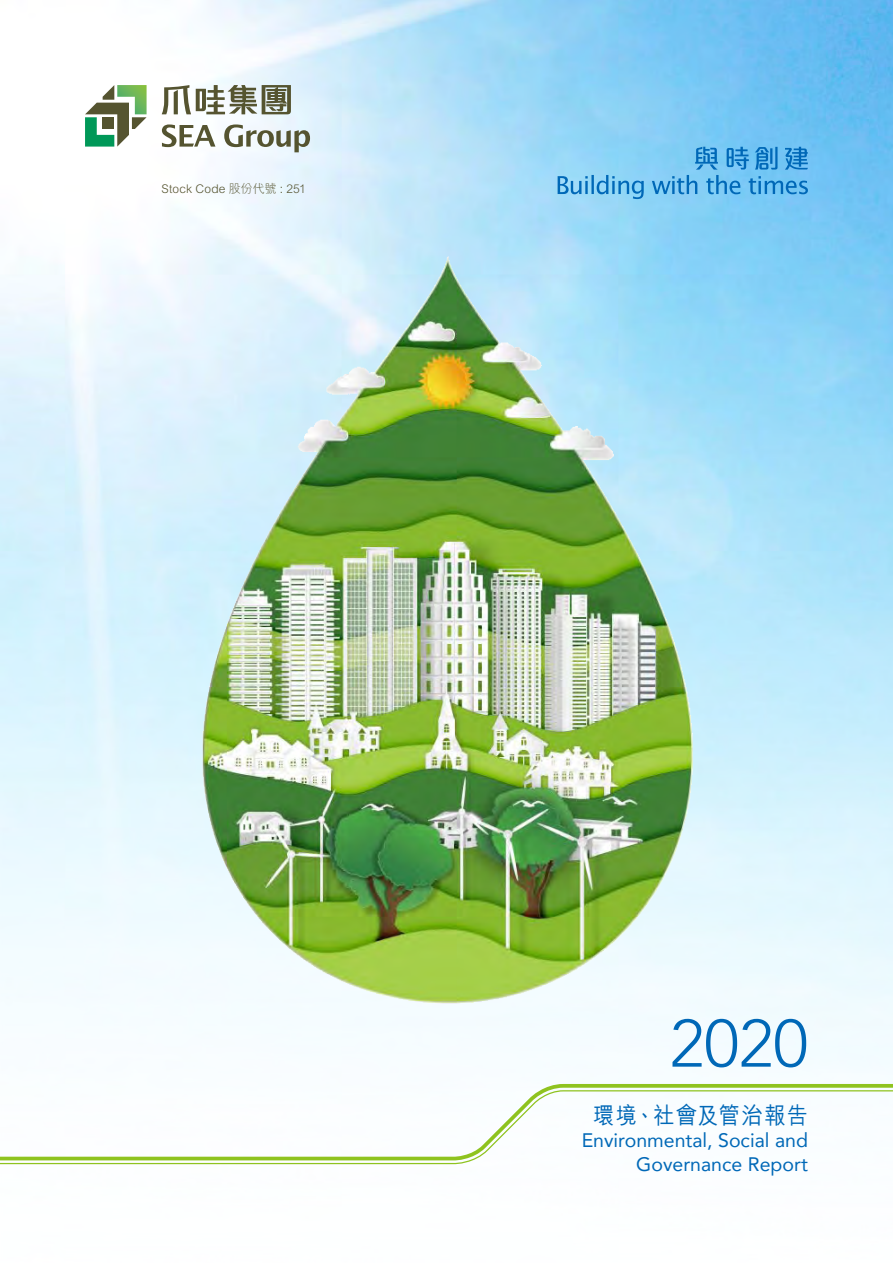
<style>
.page{position:relative;width:893px;height:1263px;background:#fff}
.page>*{position:absolute;margin:0;border:0;box-sizing:border-box;transform-origin:0 0}
.t1{font:300 66.45px "Avenir";color:#0068b7}
.t2{font:500 23.4px "M Hei HK";letter-spacing:.065em;color:#0068b7;scale:.9 1}
.t3{font:19.5px/23.4px "Avenir";color:#0068b7;text-align:right}
.t4{font:300 12px "M Hei HK";letter-spacing:.005em;color:#555430}
</style>
<div class="page">
<img style="left:0;top:0;width:893px;height:1071px">
<svg style="left:543px;top:1083px;width:350px;height:6px"></svg>
<svg style="left:0;top:1089px;width:893px;height:76px"></svg>
<svg style="left:162px;top:85px;width:129px;height:29px"></svg>
<svg style="left:162px;top:124px;width:53px;height:23px"></svg>
<svg style="left:224px;top:124px;width:86px;height:28px"></svg>
<svg style="left:85px;top:85px;width:62px;height:62px"></svg>
<svg style="left:558px;top:147px;width:250px;height:52px;background:#6cbbea"></svg>
<p class="t4" style="left:162px;top:182px;width:146px">Stock Code 股份代號 : 251</p>
<h1 class="t1" style="left:670px;top:1004px;width:140px">2020</h1>
<p class="t2" style="left:593px;top:1098px;width:240px">環境、社會及管治報告</p>
<p class="t3" style="left:582px;top:1128px;width:228px">Environmental, Social and<br>Governance Report</p>
</div>
